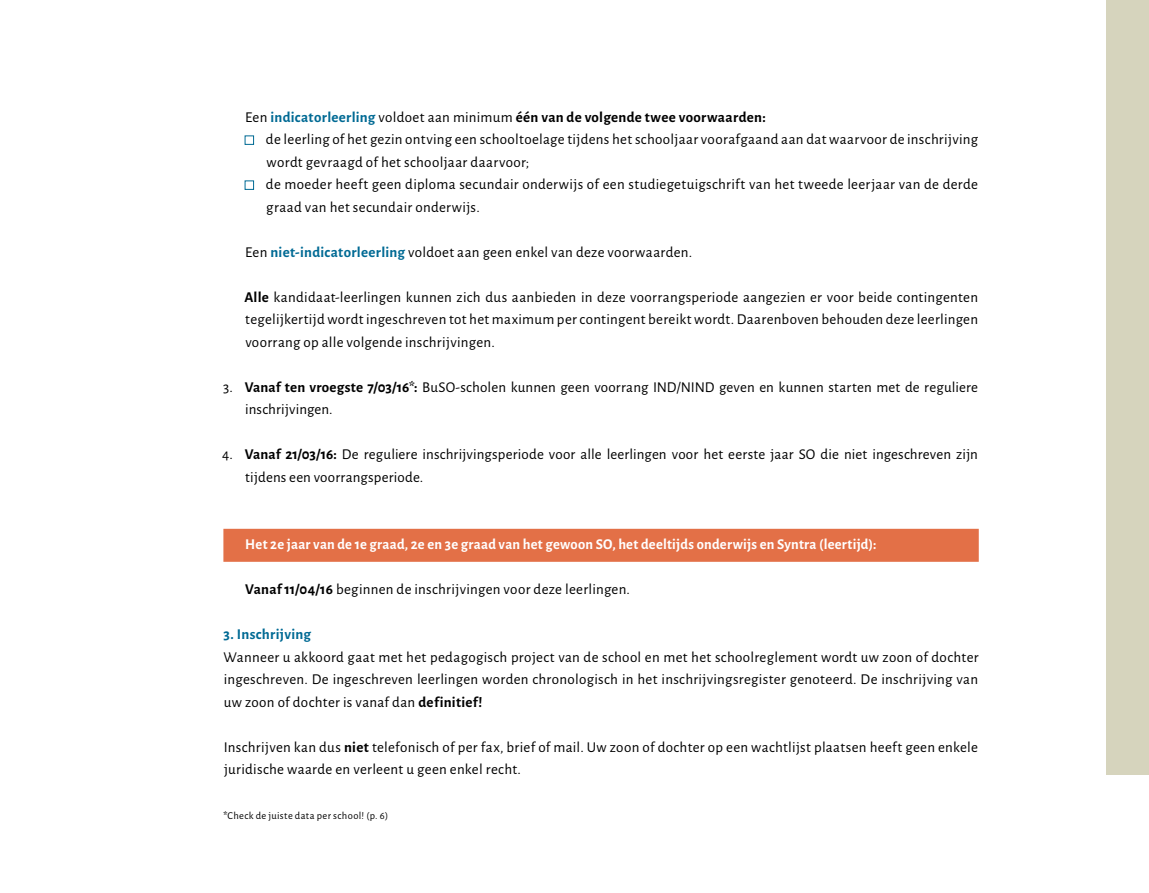
<style>
.page{position:relative;width:1149px;height:893px;background:#fff}
.page>*{position:absolute;margin:0;border:0;box-sizing:border-box;transform-origin:0 0}
.t1{font:15px/22.5px "Alegreya Sans";letter-spacing:.02em;color:#000}
.t2{font:700 15px "Alegreya Sans";letter-spacing:.015em;color:#fff}
.t3{font:700 15px "Alegreya Sans";letter-spacing:.025em;color:#006a94}
.t4{font:10.5px "Alegreya Sans";letter-spacing:.035em;color:#000}
.s1{font-weight:700;color:#006a94}
.s2{font-weight:700}
</style>
<div class="page">
<div style="left:1106px;top:0;width:42px;height:775px;background:#d6d4bd"></div>
<div style="left:223px;top:529px;width:755px;height:33px;background:#e37047"></div>
<div style="left:244px;top:135px;width:10px;height:10px;border:1px solid #006a94"></div>
<div style="left:244px;top:180px;width:10px;height:10px;border:1px solid #006a94"></div>
<p class="t1" style="left:266px;top:105px;width:713px;text-indent:-21px">Een <span class="s1">indicatorleerling</span> voldoet aan minimum <span class="s2">één van de volgende twee voorwaarden:<br></span>de leerling of het gezin ontving een schooltoelage tijdens het schooljaar voorafgaand aan dat waarvoor de inschrijving wordt gevraagd of het schooljaar daarvoor;<br>de moeder heeft geen diploma secundair onderwijs of een studiegetuigschrift van het tweede leerjaar van de derde graad van het secundair onderwijs.</p>
<p class="t1" style="left:245px;top:240px;width:448px">Een <span class="s1">niet-indicatorleerling</span> voldoet aan geen enkel van deze voorwaarden.</p>
<p class="t1" style="left:244px;top:285px;width:735px;text-align:justify"><span class="s2">Alle</span> kandidaat-leerlingen kunnen zich dus aanbieden in deze voorrangsperiode aangezien er voor beide contingenten tegelijkertijd wordt ingeschreven tot het maximum per contingent bereikt wordt. Daarenboven behouden deze leerlingen voorrang op alle volgende inschrijvingen.</p>
<p class="t1" style="left:245px;top:375px;width:734px;text-indent:-22px">3. <span class="s2">Vanaf ten vroegste 7/03/16*:</span> BuSO-scholen kunnen geen voorrang IND/NIND geven en kunnen starten met de reguliere inschrijvingen.</p>
<p class="t1" style="left:245px;top:442px;width:734px;text-indent:-23px">4. <span class="s2">Vanaf 21/03/16:</span> De reguliere inschrijvingsperiode voor alle leerlingen voor het eerste jaar SO die niet ingeschreven zijn tijdens een voorrangsperiode.</p>
<p class="t2" style="left:245px;top:533px;width:632px">Het 2e jaar van de 1e graad, 2e en 3e graad van het gewoon SO, het deeltijds onderwijs en Syntra (leertijd):</p>
<p class="t1" style="left:245px;top:577px;width:386px"><span class="s2">Vanaf 11/04/16</span> beginnen de inschrijvingen voor deze leerlingen.</p>
<p class="t3" style="left:223px;top:623px;width:89px">3. Inschrijving</p>
<p class="t1" style="left:223px;top:645px;width:756px;text-align:justify">Wanneer u akkoord gaat met het pedagogisch project van de school en met het schoolreglement wordt uw zoon of dochter ingeschreven. De ingeschreven leerlingen worden chronologisch in het inschrijvingsregister genoteerd. De inschrijving van uw zoon of dochter is vanaf dan <span class="s2">definitief!</span></p>
<p class="t1" style="left:224px;top:735px;width:755px">Inschrijven kan dus <span class="s2">niet</span> telefonisch of per fax, brief of mail. Uw zoon of dochter op een wachtlijst plaatsen heeft geen enkele juridische waarde en verleent u geen enkel recht.</p>
<p class="t4" style="left:223px;top:809px;width:166px"><span class="s2">*</span>Check de juiste data per school! (p. 6)</p>
</div>
